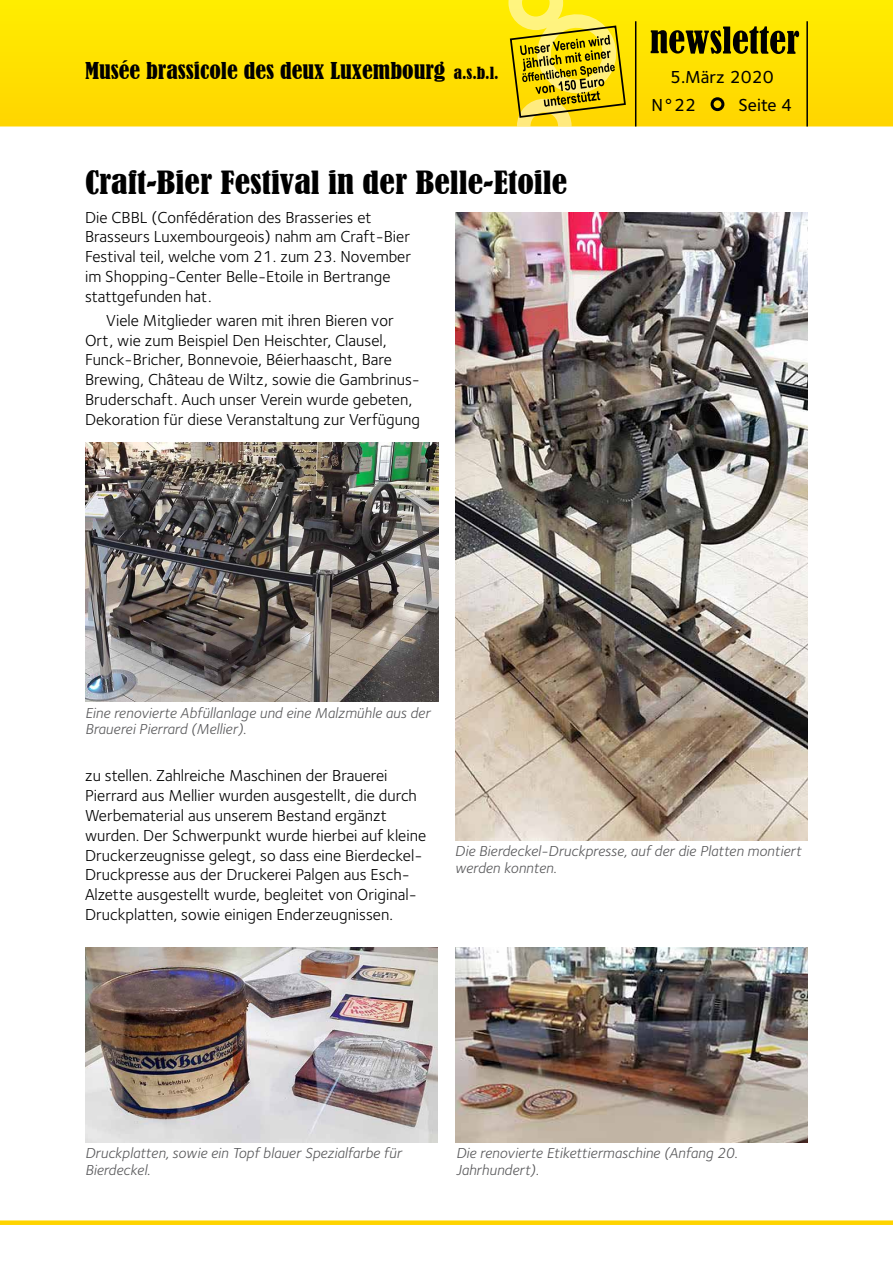
<style>
.page{position:relative;width:893px;height:1263px;background:#fff}
.page>*{position:absolute;margin:0;border:0;box-sizing:border-box;transform-origin:0 0}
.t1{font:condensed 30px "Bernard";color:#000;scale:1.15 1}
.t2{font:condensed 21.75px "Bernard";color:#000;scale:1.1 1}
.t3{font:18px/28.5px "Foundry Sterling Medium CE";color:#000}
.t4{font:16.5px/19.8px "Foundry Sterling Book CE";color:#000}
.t5{font:15px/16.5px "Foundry Sterling Book Italic CE";color:#58585a}
.s1{font-size:15.75px;color:#ffd400}
</style>
<div class="page">
<svg style="left:0;top:0;width:893px;height:126px;background:#fee000"></svg>
<svg style="left:651px;top:26px;width:148px;height:28px;background:#7d7000"></svg>
<div style="left:712px;top:99px;width:11px;height:11px;background:#ffd400;border-radius:50%"></div>
<div style="left:711px;top:97px;width:13px;height:14px;border:3px solid #000;border-radius:50%"></div>
<div style="left:0;top:1220px;width:893px;height:5px;background:#ffd400"></div>
<hr style="left:806px;top:21px;width:2px;height:105px;background:#000">
<svg style="left:508px;top:0;width:129px;height:126px;background:#dbc41e"></svg>
<img style="left:85px;top:442px;width:353px;height:260px">
<img style="left:85px;top:947px;width:353px;height:196px">
<img style="left:455px;top:213px;width:353px;height:627px">
<img style="left:455px;top:947px;width:353px;height:195px">
<h2 class="t2" style="left:85px;top:58px;width:378px">Musée brassicole des deux Luxembourg <span class="s1">a.s.b.l.</span></h2>
<h1 class="t1" style="left:85px;top:165px;width:421px">Craft-Bier Festival in der Belle-Etoile</h1>
<p class="t4" style="left:85px;top:207px;width:328px">Die CBBL (Confédération des Brasseries et Brasseurs Luxembourgeois) nahm am Craft-Bier Festival teil, welche vom 21. zum 23. November im Shopping-Center Belle-Etoile in Bertrange stattgefunden hat.</p>
<p class="t4" style="left:85px;top:311px;width:336px;text-indent:21px">Viele Mitglieder waren mit ihren Bieren vor Ort, wie zum Beispiel Den Heischter, Clausel, Funck-Bricher, Bonnevoie, Béierhaascht, Bare Brewing, Château de Wiltz, sowie die Gambrinus-Bruderschaft. Auch unser Verein wurde gebeten, Dekoration für diese Veranstaltung zur Verfügung</p>
<p class="t3" style="left:651px;top:63px;width:124px;text-indent:19px">5.März 2020<br>N°22</p>
<p class="t3" style="left:738px;top:91px;width:55px">Seite 4</p>
<p class="t5" style="left:85px;top:705px;width:347px">Eine renovierte Abfüllanlage und eine Malzmühle aus der<br>Brauerei Pierrard (Mellier).</p>
<p class="t4" style="left:85px;top:766px;width:343px">zu stellen. Zahlreiche Maschinen der Brauerei Pierrard aus Mellier wurden ausgestellt, die durch Werbematerial aus unserem Bestand ergänzt wurden. Der Schwerpunkt wurde hierbei auf kleine Druckerzeugnisse gelegt, so dass eine Bierdeckel-Druckpresse aus der Druckerei Palgen aus Esch-Alzette ausgestellt wurde, begleitet von Original-Druckplatten, sowie einigen Enderzeugnissen.</p>
<p class="t5" style="left:455px;top:843px;width:348px">Die Bierdeckel-Druckpresse, auf der die Platten montiert werden konnten.</p>
<p class="t5" style="left:85px;top:1145px;width:318px">Druckplatten, sowie ein Topf blauer Spezialfarbe für<br>Bierdeckel.</p>
<p class="t5" style="left:456px;top:1145px;width:283px">Die renovierte Etikettiermaschine (Anfang 20.<br>Jahrhundert).</p>
</div>
